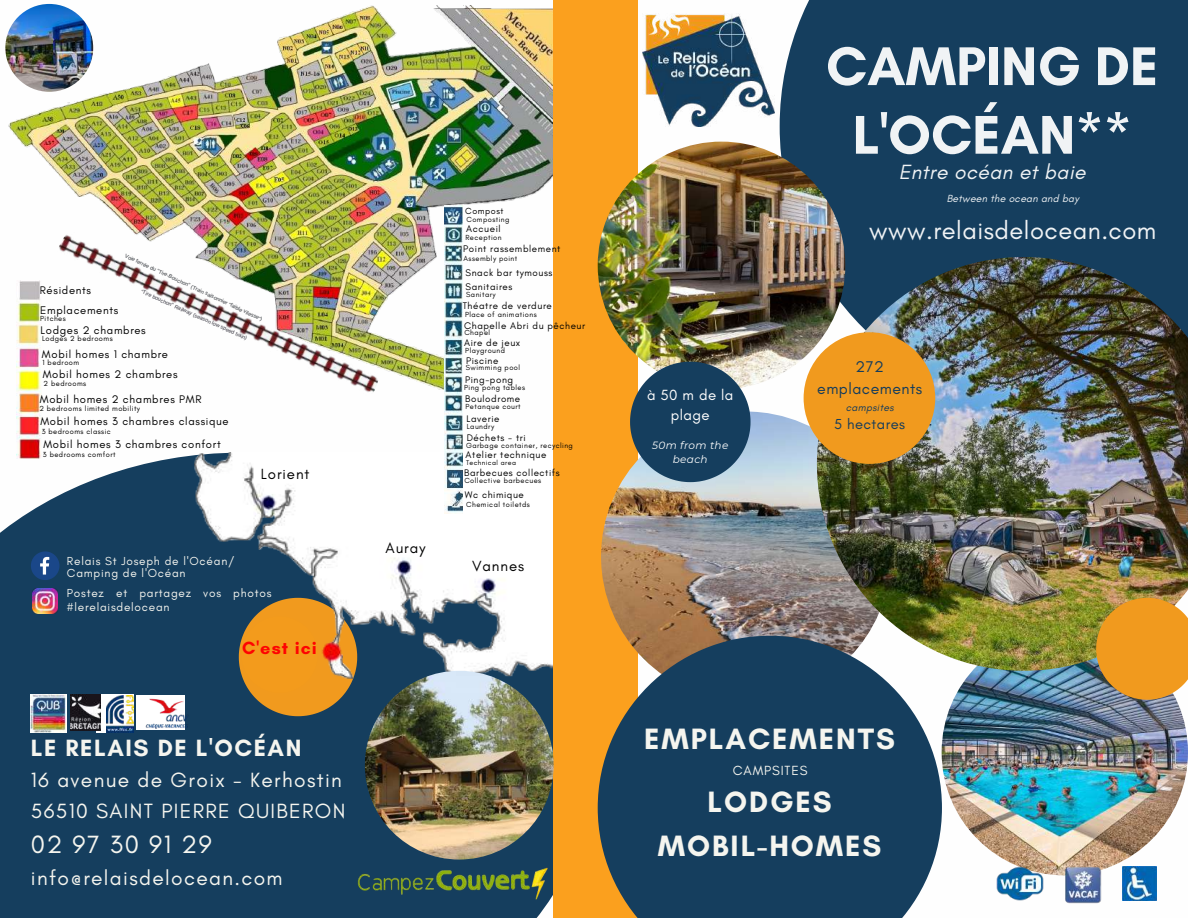
<style>
.page{position:relative;width:1188px;height:918px;background:#fff}
.page>*{position:absolute;margin:0;border:0;box-sizing:border-box;transform-origin:0 0}
.t1{font:700 55.5px/68.7px "Glacial Indifference";color:#f0f3f5;text-align:center}
.t2{font:700 30px/43.8px "Glacial Indifference";letter-spacing:.065em;color:#f5f5ef;text-align:center}
.t3{font:25.5px "Glacial Indifference";letter-spacing:.02em;color:#f0f3f5}
.t4{font:25.5px "Glacial Indifference";letter-spacing:.065em;color:#f5f5ef}
.t5{font:700 24px "Glacial Indifference";letter-spacing:.065em;color:#f5f5ef}
.t6{font:21px/30.3px "Glacial Indifference";letter-spacing:.065em;color:#f5f5ef}
.t7{font:italic 21px "Glacial Indifference";letter-spacing:.02em;color:#f0f3f5}
.t8{font:700 18px "Glacial Indifference";letter-spacing:.06em;color:#fe0302}
.t9{font:15.9px/21.9px "Glacial Indifference";letter-spacing:.03em;color:#143c5c;text-align:center}
.t10{font:15px "Glacial Indifference";letter-spacing:.06em;color:#000}
.t11{font:15px/20.2px "Glacial Indifference";letter-spacing:.03em;color:#fff;text-align:center}
.t12{font:14.7px "Glacial Indifference";letter-spacing:.03em;color:#143c5c}
.t13{font:13.5px "Glacial Indifference";letter-spacing:.065em;color:#f5f5ef}
.t14{font:11.85px/11.9px "Glacial Indifference";letter-spacing:.065em;color:#f5f5ef}
.t15{font:11.25px/22.6px "Glacial Indifference";letter-spacing:.06em;color:#000}
.t16{font:italic 10.5px "Glacial Indifference";letter-spacing:.02em;color:#f0f3f5}
.t17{font:italic 10.5px/14px "Montserrat";letter-spacing:.03em;color:#fff;text-align:center}
.t18{font:italic 10.5px "Glacial Indifference";letter-spacing:.03em;color:#143c5c}
.t19{font:9.75px/18px "Glacial Indifference";letter-spacing:.06em;color:#000}
.t20{font:9px "Glacial Indifference";letter-spacing:.06em;color:#000}
.t21{font:7.5px "Glacial Indifference";letter-spacing:.06em;color:#000}
.t22{font:7.05px "Glacial Indifference";letter-spacing:.06em;color:#000}
.t23{font:5.4px "Arimo";color:#32363b}
.t24{font:5.4px "Arimo";color:#36353f}
</style>
<div class="page">
<div style="left:0;top:454px;width:554px;height:464px;background:#153e5e"></div>
<img style="left:6px;top:3px;width:548px;height:392px">
<img style="left:127px;top:453px;width:427px;height:259px">
<div style="left:554px;top:0;width:84px;height:918px;background:#fba01e"></div>
<img style="left:601px;top:412px;width:290px;height:289px;border-radius:50%">
<svg style="left:598px;top:636px;width:344px;height:282px;background:#304d61"></svg>
<div style="left:780px;top:0;width:408px;height:411px;background:#153e5e"></div>
<img style="left:643px;top:14px;width:131px;height:112px">
<img style="left:942px;top:629px;width:246px;height:246px;border-radius:50%">
<img style="left:817px;top:257px;width:371px;height:414px">
<img style="left:598px;top:142px;width:247px;height:247px;border-radius:50%">
<svg style="left:1096px;top:598px;width:92px;height:102px;background:#e19a2f"></svg>
<img style="left:5px;top:4px;width:88px;height:88px;border-radius:50%">
<div style="left:804px;top:332px;width:131px;height:132px;background:#f19a1e;border-radius:50%"></div>
<img style="left:1065px;top:866px;width:36px;height:37px">
<div style="left:137px;top:696px;width:48px;height:34px;background:#fff"></div>
<img style="left:1123px;top:867px;width:33px;height:34px">
<div style="left:97px;top:694px;width:37px;height:39px;background:linear-gradient(to bottom,#fff,#f3f3f3)"></div>
<img style="left:144px;top:695px;width:54px;height:35px">
<img style="left:107px;top:696px;width:27px;height:37px">
<img style="left:70px;top:694px;width:31px;height:36px">
<img style="left:31px;top:694px;width:36px;height:39px">
<svg style="left:630px;top:362px;width:121px;height:120px;background:#3f5e73"></svg>
<img style="left:357px;top:868px;width:190px;height:31px">
<svg style="left:31px;top:551px;width:28px;height:29px"></svg>
<img style="left:33px;top:589px;width:24px;height:25px">
<img style="left:365px;top:671px;width:189px;height:189px;border-radius:50%">
<img style="left:997px;top:867px;width:47px;height:34px">
<img style="left:445px;top:205px;width:18px;height:308px">
<img style="left:17px;top:281px;width:24px;height:178px">
<svg style="left:239px;top:598px;width:118px;height:118px;background:#c88a34"></svg>
<p class="t23" style="left:126px;top:253px;width:153px;rotate:25deg">Voie ferrée du "Tire-Bouchon" (Train saisonnier "faible vitesse")</p>
<h3 class="t15" style="left:40px;top:278px;width:53px">Résidents</h3>
<h3 class="t15" style="left:41px;top:318px;width:129px;line-height:23.9px">Lodges 2 chambres<br>Mobil homes 1 chambre</h3>
<p class="t24" style="left:142px;top:288px;width:117px;rotate:24deg">"Tire bouchon" Railway (season low speed train)</p>
<h3 class="t15" style="left:40px;top:299px;width:80px">Emplacements</h3>
<p class="t21" style="left:40px;top:314px;width:27px">Pitches</p>
<p class="t21" style="left:42px;top:334px;width:72px">Lodges 2 bedrooms</p>
<p class="t21" style="left:43px;top:358px;width:38px">1 bedroom</p>
<p class="t21" style="left:44px;top:379px;width:44px">2 bedrooms</p>
<p class="t21" style="left:39px;top:403px;width:102px">2 bedrooms limited mobility</p>
<p class="t21" style="left:42px;top:426px;width:71px">3 bedrooms classic</p>
<p class="t21" style="left:43px;top:450px;width:74px">3 bedrooms comfort</p>
<h3 class="t15" style="left:43px;top:363px;width:136px">Mobil homes 2 chambres</h3>
<h3 class="t15" style="left:40px;top:387px;width:190px">Mobil homes 2 chambres PMR<br>Mobil homes 3 chambres classique<br>Mobil homes 3 chambres confort</h3>
<h3 class="t10" style="left:261px;top:465px;width:50px">Lorient</h3>
<h3 class="t14" style="left:67px;top:555px;width:169px">Relais St Joseph de l'Océan/<br>Camping de l'Océan</h3>
<h3 class="t14" style="left:67px;top:586px;width:206px;line-height:13.8px">Postez et partagez vos photos #lerelaisdelocean</h3>
<h3 class="t8" style="left:242px;top:637px;width:76px">C'est ici</h3>
<h3 class="t5" style="left:31px;top:733px;width:272px">LE RELAIS DE L'OCÉAN</h3>
<h3 class="t6" style="left:31px;top:765px;width:316px">16 avenue de Groix - Kerhostin<br>56510 SAINT PIERRE QUIBERON</h3>
<h3 class="t4" style="left:31px;top:828px;width:182px">02 97 30 91 29</h3>
<h3 class="t6" style="left:31px;top:863px;width:253px">info@relaisdelocean.com</h3>
<h3 class="t10" style="left:386px;top:539px;width:42px">Auray</h3>
<p class="t20" style="left:465px;top:206px;width:40px">Compost</p>
<h3 class="t19" style="left:463px;top:219px;width:99px;line-height:20.1px;text-indent:3px">Accueil<br>Point rassemblement</h3>
<h3 class="t19" style="left:466px;top:265px;width:89px;line-height:14px">Snack bar tymouss<br>Sanitaires</h3>
<h3 class="t19" style="left:463px;top:295px;width:124px;line-height:20.2px">Théatre de verdure<br>Chapelle Abri du pêcheur</h3>
<h3 class="t19" style="left:464px;top:334px;width:58px">Aire de jeux<br>Piscine</h3>
<h3 class="t19" style="left:465px;top:371px;width:57px;line-height:18.6px">Ping-pong<br>Boulodrome</h3>
<h3 class="t19" style="left:464px;top:410px;width:97px">Laverie<br>Déchets - tri<br>Atelier technique<br>Barbecues collectifs</h3>
<h3 class="t19" style="left:465px;top:485px;width:60px">Wc chimique</h3>
<p class="t21" style="left:466px;top:215px;width:45px">Composting</p>
<p class="t21" style="left:465px;top:233px;width:38px">Reception</p>
<p class="t21" style="left:464px;top:254px;width:55px">Assembly point</p>
<p class="t21" style="left:466px;top:290px;width:31px">Sanitary</p>
<p class="t21" style="left:465px;top:310px;width:73px">Place of animations</p>
<p class="t21" style="left:464px;top:328px;width:27px">Chapel</p>
<p class="t21" style="left:465px;top:346px;width:41px">Playground</p>
<p class="t21" style="left:466px;top:363px;width:56px">Swimming pool</p>
<p class="t21" style="left:464px;top:383px;width:62px">Ping pong tables</p>
<p class="t21" style="left:465px;top:402px;width:57px">Petanque court</p>
<p class="t21" style="left:467px;top:421px;width:29px">Laundry</p>
<p class="t21" style="left:466px;top:441px;width:108px">Garbage container, recycling</p>
<p class="t22" style="left:466px;top:459px;width:51px">Technical area</p>
<p class="t21" style="left:464px;top:476px;width:78px">Collective barbecues</p>
<p class="t21" style="left:466px;top:500px;width:65px">Chemical toiletds</p>
<h3 class="t10" style="left:472px;top:556px;width:54px">Vannes</h3>
<h3 class="t11" style="left:647px;top:384px;width:88px">à50mdela plage</h3>
<h3 class="t17" style="left:652px;top:438px;width:78px">50m from the beach</h3>
<h1 class="t1" style="left:826px;top:31px;width:334px">CAMPING DE<br>L'OCÉAN**</h1>
<h3 class="t7" style="left:899px;top:159px;width:188px">Entre océan et baie</h3>
<h3 class="t16" style="left:947px;top:192px;width:134px">Between the ocean and bay</h3>
<h3 class="t3" style="left:869px;top:215px;width:289px">www.relaisdelocean.com</h3>
<h3 class="t9" style="left:817px;top:356px;width:106px">272 emplacements</h3>
<h3 class="t18" style="left:846px;top:401px;width:49px">campsites</h3>
<h3 class="t12" style="left:834px;top:415px;width:73px">5 hectares</h3>
<h2 class="t2" style="left:644px;top:717px;width:252px">EMPLACEMENTS</h2>
<h3 class="t13" style="left:733px;top:762px;width:76px">CAMPSITES</h3>
<h2 class="t2" style="left:658px;top:780px;width:225px">LODGES<br>MOBIL-HOMES</h2>
</div>
